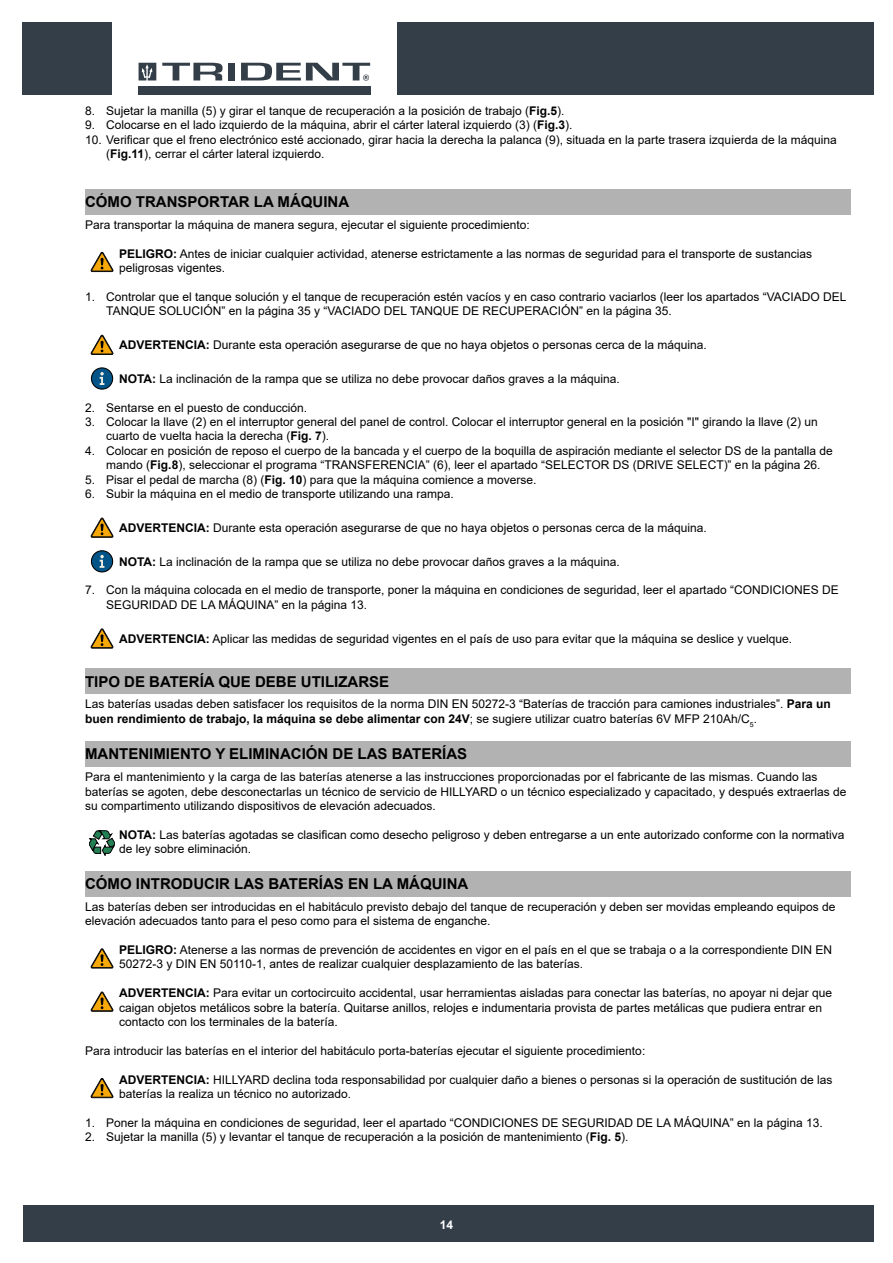
<style>
.page{position:relative;width:893px;height:1263px;background:#fff}
.page>*{position:absolute;margin:0;border:0;box-sizing:border-box;transform-origin:0 0}
.t1{font:700 15px "Arial";color:#000}
.t2{font:12px/14.4px "Arial";color:#000}
.t3{font:700 12px "Arial";color:#fff}
.s1{font-weight:700}
</style>
<div class="page">
<div style="left:85px;top:189px;width:765px;height:25px;background:#b3b2b2"></div>
<svg style="left:91px;top:251px;width:23px;height:21px"></svg>
<svg style="left:91px;top:334px;width:23px;height:21px"></svg>
<div style="left:91px;top:368px;width:22px;height:21px;background:#005487;border-radius:50%"></div>
<div style="left:91px;top:367px;width:22px;height:23px;border:1px solid #000;border-radius:50%"></div>
<svg style="left:100px;top:372px;width:4px;height:13px"></svg>
<svg style="left:91px;top:517px;width:23px;height:21px"></svg>
<div style="left:91px;top:551px;width:22px;height:21px;background:#005487;border-radius:50%"></div>
<div style="left:91px;top:550px;width:22px;height:22px;border:1px solid #000;border-radius:50%"></div>
<svg style="left:100px;top:555px;width:4px;height:13px"></svg>
<svg style="left:91px;top:628px;width:23px;height:21px"></svg>
<div style="left:85px;top:668px;width:765px;height:26px;background:#b3b2b2"></div>
<div style="left:85px;top:741px;width:765px;height:26px;background:#b3b2b2"></div>
<svg style="left:89px;top:831px;width:26px;height:24px"></svg>
<div style="left:85px;top:871px;width:765px;height:25px;background:#b3b2b2"></div>
<svg style="left:91px;top:948px;width:23px;height:21px"></svg>
<svg style="left:91px;top:991px;width:23px;height:21px"></svg>
<svg style="left:91px;top:1078px;width:23px;height:20px"></svg>
<div style="left:397px;top:22px;width:476px;height:73px;background:#343e48"></div>
<svg style="left:162px;top:63px;width:61px;height:17px"></svg>
<div style="left:228px;top:63px;width:7px;height:17px;background:#343e48"></div>
<div style="left:138px;top:86px;width:233px;height:9px;background:#343e48"></div>
<svg style="left:139px;top:63px;width:17px;height:17px"></svg>
<svg style="left:241px;top:63px;width:129px;height:18px"></svg>
<div style="left:22px;top:22px;width:90px;height:73px;background:#343e48"></div>
<div style="left:23px;top:1205px;width:850px;height:37px;background:#343e48"></div>
<p class="t2" style="left:85px;top:104px;width:481px">8. Sujetar la manilla (5) y girar el tanque de recuperación a la posición de trabajo (<span class="s1">Fig.5</span>).</p>
<p class="t2" style="left:85px;top:118px;width:489px">9. Colocarse en el lado izquierdo de la máquina, abrir el cárter lateral izquierdo (3) (<span class="s1">Fig.3</span>).</p>
<p class="t2" style="left:106px;top:132px;width:732px;text-indent:-21px">10. Verificar que el freno electrónico esté accionado, girar hacia la derecha la palanca (9), situada en la parte trasera izquierda de la máquina (<span class="s1">Fig.11</span>), cerrar el cárter lateral izquierdo.</p>
<p class="t1" style="left:85px;top:191px;width:266px">CÓMO TRANSPORTAR LA MÁQUINA</p>
<p class="t2" style="left:85px;top:217px;width:446px">Para transportar la máquina de manera segura, ejecutar el siguiente procedimiento:</p>
<p class="t2" style="left:119px;top:246px;width:694px"><span class="s1">PELIGRO:</span> Antes de iniciar cualquier actividad, atenerse estrictamente a las normas de seguridad para el transporte de sustancias peligrosas vigentes.</p>
<p class="t2" style="left:106px;top:289px;width:742px;text-indent:-21px">1. Controlar que el tanque solución y el tanque de recuperación estén vacíos y en caso contrario vaciarlos (leer los apartados “VACIADO DEL<br>TANQUE SOLUCIÓN” en la página 35 y “VACIADO DEL TANQUE DE RECUPERACIÓN” en la página 35.</p>
<p class="t2" style="left:119px;top:337px;width:589px"><span class="s1">ADVERTENCIA:</span> Durante esta operación asegurarse de que no haya objetos o personas cerca de la máquina.</p>
<p class="t2" style="left:119px;top:371px;width:502px"><span class="s1">NOTA:</span> La inclinación de la rampa que se utiliza no debe provocar daños graves a la máquina.</p>
<p class="t2" style="left:85px;top:400px;width:224px">2. Sentarse en el puesto de conducción.</p>
<p class="t2" style="left:106px;top:414px;width:713px;text-indent:-21px">3. Colocar la llave (2) en el interruptor general del panel de control. Colocar el interruptor general en la posición "I" girando la llave (2) un cuarto de vuelta hacia la derecha (<span class="s1">Fig. 7</span>).</p>
<p class="t2" style="left:106px;top:443px;width:728px;text-indent:-21px">4. Colocar en posición de reposo el cuerpo de la bancada y el cuerpo de la boquilla de aspiración mediante el selector DS de la pantalla de mando (<span class="s1">Fig.8</span>), seleccionar el programa “TRANSFERENCIA” (6), leer el apartado “SELECTOR DS (DRIVE SELECT)” en la página 26.</p>
<p class="t2" style="left:85px;top:472px;width:453px">5. Pisar el pedal de marcha (8) (<span class="s1">Fig. 10</span>) para que la máquina comience a moverse.</p>
<p class="t2" style="left:85px;top:486px;width:370px">6. Subir la máquina en el medio de transporte utilizando una rampa.</p>
<p class="t2" style="left:119px;top:520px;width:589px"><span class="s1">ADVERTENCIA:</span> Durante esta operación asegurarse de que no haya objetos o personas cerca de la máquina.</p>
<p class="t2" style="left:119px;top:554px;width:502px"><span class="s1">NOTA:</span> La inclinación de la rampa que se utiliza no debe provocar daños graves a la máquina.</p>
<p class="t2" style="left:106px;top:583px;width:734px;text-indent:-21px">7. Con la máquina colocada en el medio de transporte, poner la máquina en condiciones de seguridad, leer el apartado “CONDICIONES DE<br>SEGURIDAD DE LA MÁQUINA” en la página 13.</p>
<p class="t2" style="left:119px;top:631px;width:674px"><span class="s1">ADVERTENCIA:</span> Aplicar las medidas de seguridad vigentes en el país de uso para evitar que la máquina se deslice y vuelque.</p>
<p class="t1" style="left:85px;top:671px;width:306px">TIPO DE BATERÍA QUE DEBE UTILIZARSE</p>
<p class="t2" style="left:85px;top:697px;width:747px">Las baterías usadas deben satisfacer los requisitos de la norma DIN EN 50272-3 “Baterías de tracción para camiones industriales”. <span class="s1">Para un buen rendimiento de trabajo, la máquina se debe alimentar con 24V</span>; se sugiere utilizar cuatro baterías 6V MFP 210Ah/C<sub>5</sub>.</p>
<p class="t1" style="left:85px;top:743px;width:384px">MANTENIMIENTO Y ELIMINACIÓN DE LAS BATERÍAS</p>
<p class="t2" style="left:85px;top:770px;width:763px">Para el mantenimiento y la carga de las baterías atenerse a las instrucciones proporcionadas por el fabricante de las mismas. Cuando las baterías se agoten, debe desconectarlas un técnico de servicio de HILLYARD o un técnico especializado y capacitado, y después extraerlas de su compartimento utilizando dispositivos de elevación adecuados.</p>
<p class="t2" style="left:119px;top:827px;width:727px"><span class="s1">NOTA:</span> Las baterías agotadas se clasifican como desecho peligroso y deben entregarse a un ente autorizado conforme con la normativa de ley sobre eliminación.</p>
<p class="t1" style="left:85px;top:873px;width:385px">CÓMO INTRODUCIR LAS BATERÍAS EN LA MÁQUINA</p>
<p class="t2" style="left:85px;top:899px;width:752px">Las baterías deben ser introducidas en el habitáculo previsto debajo del tanque de recuperación y deben ser movidas empleando equipos de elevación adecuados tanto para el peso como para el sistema de enganche.</p>
<p class="t2" style="left:119px;top:942px;width:715px"><span class="s1">PELIGRO:</span> Atenerse a las normas de prevención de accidentes en vigor en el país en el que se trabaja o a la correspondiente DIN EN<br>50272-3 y DIN EN 50110-1, antes de realizar cualquier desplazamiento de las baterías.</p>
<p class="t2" style="left:119px;top:986px;width:714px"><span class="s1">ADVERTENCIA:</span> Para evitar un cortocircuito accidental, usar herramientas aisladas para conectar las baterías, no apoyar ni dejar que caigan objetos metálicos sobre la batería. Quitarse anillos, relojes e indumentaria provista de partes metálicas que pudiera entrar en contacto con los terminales de la batería.</p>
<p class="t2" style="left:85px;top:1043px;width:562px">Para introducir las baterías en el interior del habitáculo porta-baterías ejecutar el siguiente procedimiento:</p>
<p class="t2" style="left:119px;top:1072px;width:715px"><span class="s1">ADVERTENCIA:</span> HILLYARD declina toda responsabilidad por cualquier daño a bienes o personas si la operación de sustitución de las baterías la realiza un técnico no autorizado.</p>
<p class="t2" style="left:85px;top:1115px;width:739px">1. Poner la máquina en condiciones de seguridad, leer el apartado “CONDICIONES DE SEGURIDAD DE LA MÁQUINA” en la página 13.</p>
<p class="t2" style="left:85px;top:1130px;width:545px">2. Sujetar la manilla (5) y levantar el tanque de recuperación a la posición de mantenimiento (<span class="s1">Fig. 5</span>).</p>
<p class="t3" style="left:440px;top:1216px;width:15px">14</p>
</div>
